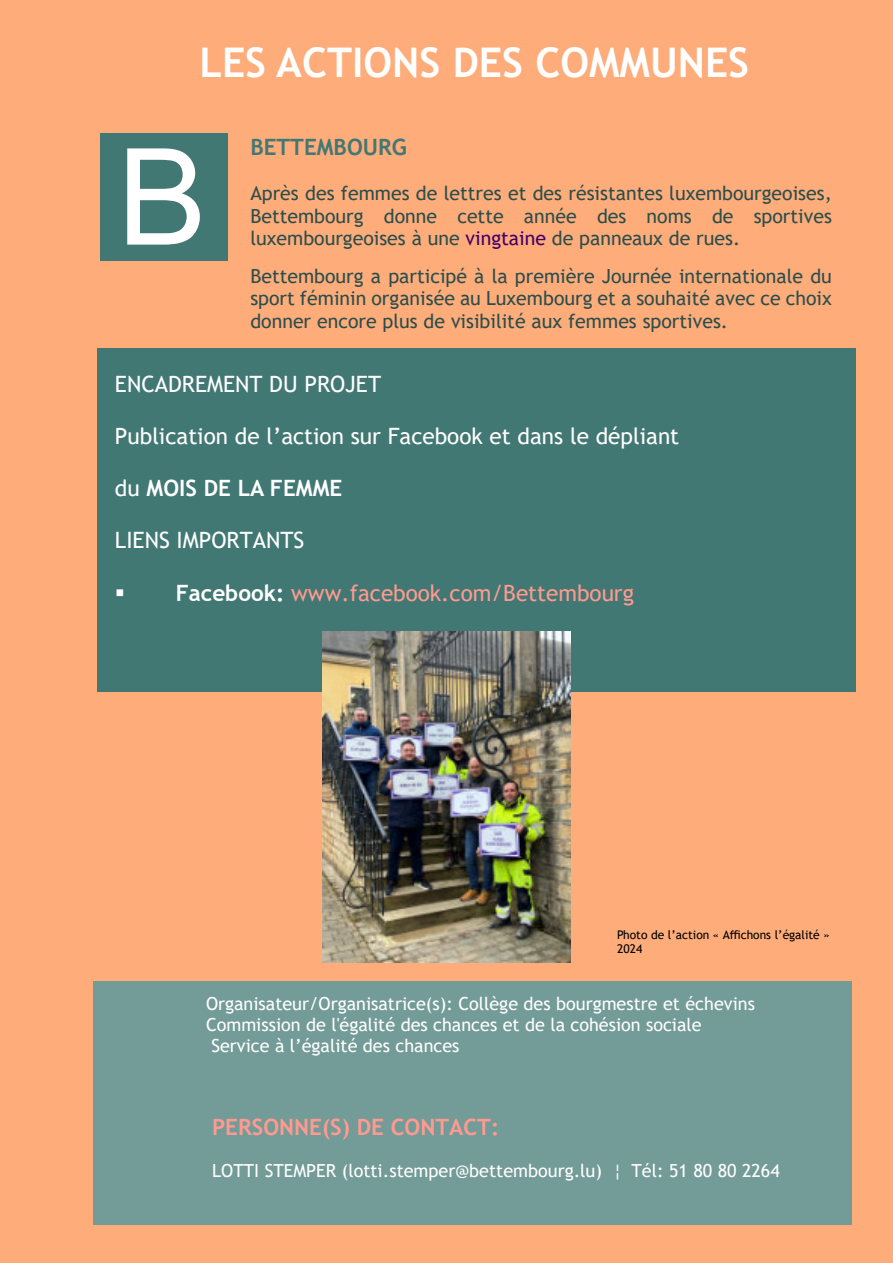
<style>
.page{position:relative;width:893px;height:1263px;background:#feac7a}
.page>*{position:absolute;margin:0;border:0;box-sizing:border-box;transform-origin:0 0}
.t1{font:134.25px "Arial";color:#fff}
.t2{font:700 40.8px "Trebuchet MS";color:#fff}
.t3{font:22.5px "Trebuchet MS";color:#fff}
.t4{font:22.5px "Trebuchet MS";color:#ff9a90}
.t5{font:700 22.5px "Trebuchet MS";color:#ff9a90}
.t6{font:700 22.5px "Trebuchet MS";color:#fff}
.t7{font:700 22.5px "Trebuchet MS";color:#427874}
.t8{font:19.5px/22.5px "Trebuchet MS";color:#2b4e4c;text-align:justify}
.t9{font:18px "Trebuchet MS";color:#fff}
.t10{font:12px/14px "Trebuchet MS";color:#000}
.s1{color:#410068}
.s2{font-weight:400}
.s3{font-weight:700;color:#fff}
</style>
<div class="page">
<div style="left:94px;top:981px;width:758px;height:243px;background:#739b98"></div>
<div style="left:100px;top:133px;width:127px;height:127px;background:#427874"></div>
<div style="left:97px;top:348px;width:759px;height:344px;background:#427874"></div>
<img style="left:322px;top:631px;width:249px;height:331px">
<h2 class="t2" style="left:199px;top:47px;width:551px">LES ACTIONS DES COMMUNES</h2>
<h1 class="t1" style="left:117px;top:147px;width:91px">B</h1>
<p class="t7" style="left:250px;top:139px;width:158px">BETTEMBOURG</p>
<p class="t8" style="left:250px;top:184px;width:583px">Après des femmes de lettres et des résistantes luxembourgeoises, Bettembourg donne cette année des noms de sportives luxembourgeoises à une <span class="s1">vingtaine</span> de panneaux de rues.</p>
<p class="t8" style="left:250px;top:266px;width:583px">Bettembourg a participé à la première Journée internationale du sport féminin organisée au Luxembourg et a souhaité avec ce choix donner encore plus de visibilité aux femmes sportives.</p>
<p class="t3" style="left:115px;top:375px;width:268px">ENCADREMENT DU PROJET</p>
<p class="t3" style="left:115px;top:428px;width:566px">Publication de l’action sur Facebook et dans le dépliant</p>
<p class="t6" style="left:115px;top:480px;width:229px"><span class="s2">du</span> MOIS DE LA FEMME</p>
<p class="t3" style="left:115px;top:532px;width:191px">LIENS IMPORTANTS</p>
<p class="t4" style="left:176px;top:584px;width:460px"><span class="s3">Facebook:</span> www.facebook.com/Bettembourg</p>
<p class="t10" style="left:617px;top:929px;width:214px">Photo de l’action « Affichons l’égalité »<br>2024</p>
<p class="t9" style="left:206px;top:997px;width:550px">Organisateur/Organisatrice(s): Collège des bourgmestre et échevins</p>
<p class="t9" style="left:206px;top:1017px;width:497px">Commission de l'égalité des chances et de la cohésion sociale</p>
<p class="t9" style="left:211px;top:1038px;width:250px">Service à l’égalité des chances</p>
<p class="t5" style="left:212px;top:1118px;width:289px">PERSONNE(S) DE CONTACT:</p>
<p class="t9" style="left:212px;top:1164px;width:569px">LOTTI STEMPER (lotti.stemper@bettembourg.lu) ¦ Tél: 51 80 80 2264</p>
</div>
